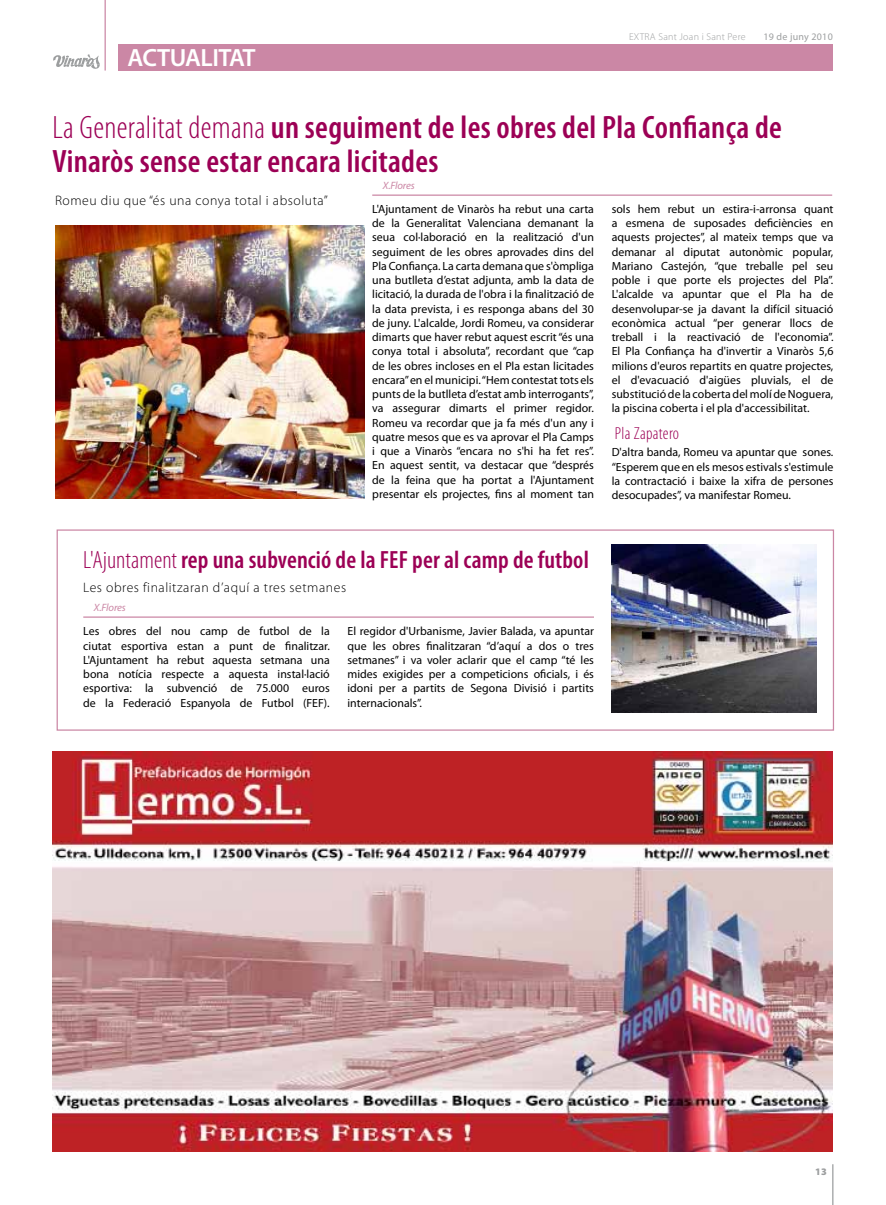
<style>
.page{position:relative;width:886px;height:1205px;background:#fff}
.page>*{position:absolute;margin:0;border:0;box-sizing:border-box;transform-origin:0 0}
.t1{font:600 condensed 32.5px/33.8px "Myriad Pro";letter-spacing:.01em;color:#9c0055}
.t2{font:600 condensed 25px "Myriad Pro";letter-spacing:.005em;color:#9c0055}
.t3{font:600 25px "Myriad Pro";letter-spacing:-.02em;color:#fff}
.t4{font:300 condensed 17.5px "Myriad Pro";letter-spacing:.02em;color:#9c0055}
.t5{font:300 13.75px "Myriad Pro";letter-spacing:.04em;color:#000}
.t6{font:11.88px/14.2px "Myriad Pro";color:#000;text-align:justify}
.t7{font:italic 10.62px "Myriad Pro";letter-spacing:-.01em;color:#cb87a5}
.t8{font:300 10px "Myriad Pro";letter-spacing:.025em;color:#9c9e9f}
.t9{font:10px "Myriad Pro";letter-spacing:.025em;color:#9c9e9f}
.t10{font:900 10px "Myriad Pro";color:#9c9e9f}
.s1{font-weight:300}
</style>
<div class="page">
<hr style="left:832px;top:1164px;width:1px;height:41px;background:#9c9e9f">
<hr style="left:105px;top:0;width:1px;height:71px;background:#cb87a5">
<svg style="left:53px;top:54px;width:47px;height:15px"></svg>
<div style="left:118px;top:44px;width:714px;height:27px;background:#cb87a5"></div>
<img style="left:53px;top:751px;width:779px;height:401px">
<div style="left:57px;top:529px;width:777px;height:202px;border:1px solid #cb87a5"></div>
<hr style="left:372px;top:194px;width:460px;height:2px;background:#cb87a5">
<hr style="left:83px;top:616px;width:511px;height:2px;background:#cb87a5">
<img style="left:55px;top:226px;width:309px;height:273px">
<img style="left:612px;top:544px;width:204px;height:168px">
<p class="t3" style="left:128px;top:42px;width:130px">ACTUALITAT</p>
<p class="t8" style="left:629px;top:31px;width:118px">EXTRA Sant Joan i Sant Pere</p>
<p class="t9" style="left:763px;top:31px;width:71px">19 de juny 2010</p>
<p class="t1" style="left:53px;top:110px;width:731px"><span class="s1">La Generalitat demana</span> un seguiment de les obres del Pla Confiança de<br>Vinaròs sense estar encara licitades</p>
<p class="t7" style="left:383px;top:179px;width:33px">X.Flores</p>
<p class="t5" style="left:55px;top:193px;width:274px">Romeu diu que “és una conya total i absoluta”</p>
<p class="t6" style="left:372px;top:202px;width:223px">L'Ajuntament de Vinaròs ha rebut una carta de la Generalitat Valenciana demanant la seua col·laboració en la realització d'un seguiment de les obres aprovades dins del Pla Confiança. La carta demana que s'òmpliga una butlleta d’estat adjunta, amb la data de licitació, la durada de l'obra i la finalització de la data prevista, i es responga abans del 30 de juny. L'alcalde, Jordi Romeu, va considerar dimarts que haver rebut aquest escrit “és una conya total i absoluta”, recordant que “cap de les obres incloses en el Pla estan licitades encara” en el municipi. “Hem contestat tots els punts de la butlleta d’estat amb interrogants”, va assegurar dimarts el primer regidor.<br>Romeu va recordar que ja fa més d'un any i quatre mesos que es va aprovar el Pla Camps i que a Vinaròs “encara no s'hi ha fet res”.<br>En aquest sentit, va destacar que “després de la feina que ha portat a l'Ajuntament presentar els projectes, fins al moment tan</p>
<p class="t6" style="left:612px;top:202px;width:223px">sols hem rebut un estira-i-arronsa quant a esmena de suposades deficiències en aquests projectes”, al mateix temps que va demanar al diputat autonòmic popular, Mariano Castejón, “que treballe pel seu poble i que porte els projectes del Pla”.<br>L'alcalde va apuntar que el Pla ha de desenvolupar-se ja davant la difícil situació econòmica actual “per generar llocs de treball i la reactivació de l'economia”.<br>El Pla Confiança ha d'invertir a Vinaròs 5,6 milions d'euros repartits en quatre projectes, el d'evacuació d'aigües pluvials, el de substitució de la coberta del molí de Noguera, la piscina coberta i el pla d'accessibilitat.</p>
<p class="t4" style="left:615px;top:422px;width:66px">Pla Zapatero</p>
<p class="t6" style="left:612px;top:445px;width:223px">D'altra banda, Romeu va apuntar que sones. “Esperem que en els mesos estivals s'estimule la contractació i baixe la xifra de persones desocupades”, va manifestar Romeu.</p>
<p class="t2" style="left:83px;top:544px;width:507px"><span class="s1">L'Ajuntament</span> rep una subvenció de la FEF per al camp de futbol</p>
<p class="t5" style="left:83px;top:579px;width:264px">Les obres finalitzaran d’aquí a tres setmanes</p>
<p class="t7" style="left:94px;top:601px;width:33px">X.Flores</p>
<p class="t6" style="left:83px;top:624px;width:248px">Les obres del nou camp de futbol de la ciutat esportiva estan a punt de finalitzar.<br>L'Ajuntament ha rebut aquesta setmana una bona notícia respecte a aquesta instal·lació esportiva: la subvenció de 75.000 euros de la Federació Espanyola de Futbol (FEF).</p>
<p class="t6" style="left:347px;top:624px;width:248px">El regidor d'Urbanisme, Javier Balada, va apuntar que les obres finalitzaran “d’aquí a dos o tres setmanes” i va voler aclarir que el camp “té les mides exigides per a competicions oficials, i és idoni per a partits de Segona Divisió i partits internacionals”.</p>
<p class="t10" style="left:815px;top:1165px;width:13px">13</p>
</div>
